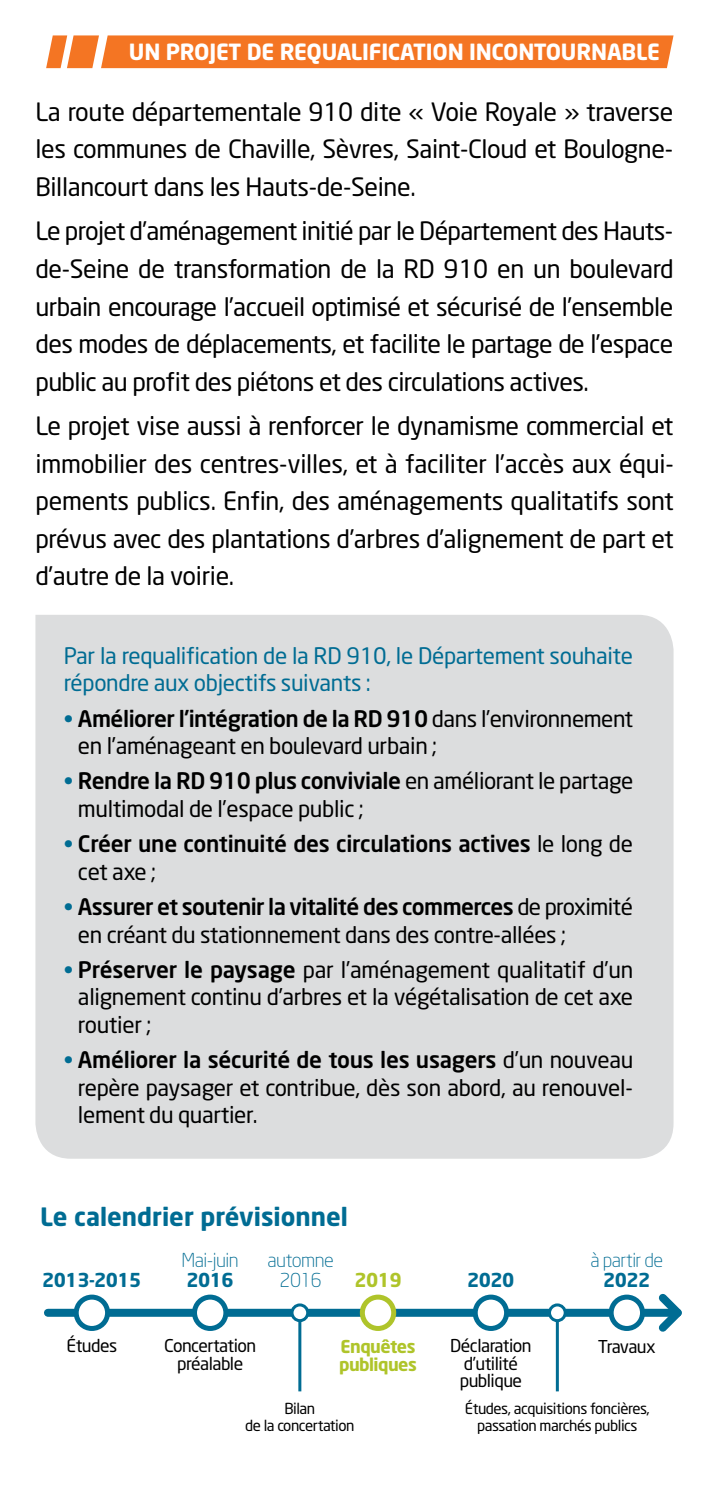
<style>
.page{position:relative;width:709px;height:1489px;background:#fff}
.page>*{position:absolute;margin:0;border:0;box-sizing:border-box;transform-origin:0 0}
.t1{font:25px/37.5px "Neo Sans";letter-spacing:-.015em;color:#000;text-align:justify}
.t2{font:700 25px "Neo Sans";color:#006c93}
.t3{font:22.5px/27.5px "Neo Sans";letter-spacing:-.015em;color:#000}
.t4{font:22.5px/27.5px "Neo Sans";letter-spacing:-.015em;color:#006c93}
.t5{font:500 22.5px/27.5px "Neo Sans";letter-spacing:-.01em;color:#000}
.t6{font:700 22px "Neo Sans";letter-spacing:-.01em;color:#fff}
.t7{font:700 22px "Neo Sans";letter-spacing:-.03em;color:#fff}
.t8{font:300 19px/20px "Neo Sans";letter-spacing:-.03em;color:#006c93;text-align:center}
.t9{font:700 19px "Neo Sans";letter-spacing:-.03em;color:#006c93}
.t10{font:700 19px "Neo Sans";color:#afc42a}
.t11{font:17.5px/17.5px "Neo Sans";letter-spacing:-.03em;color:#000;text-align:center}
.t12{font:700 17.5px/17.5px "Neo Sans";letter-spacing:-.03em;color:#afc42a}
.t13{font:17.5px "Neo Sans";letter-spacing:-.055em;color:#000}
.t14{font:15px/17px "Neo Sans";letter-spacing:-.03em;color:#000;text-align:center}
.s1{color:#006c93}
.s2{font-weight:500}
.s3{font-weight:400;color:#006c93}
.s4{font-weight:400}
</style>
<div class="page">
<div style="left:35px;top:615px;width:638px;height:543px;background:#dcddde"></div>
<div style="left:46px;top:35px;width:627px;height:33px;background:#f47523"></div>
<div style="left:48px;top:1308px;width:629px;height:8px;background:#006c93"></div>
<svg style="left:611px;top:1296px;width:31px;height:32px"></svg>
<div style="left:608px;top:1294px;width:37px;height:36px;border:5px solid #006c93;border-radius:50%"></div>
<div style="left:475px;top:1296px;width:31px;height:32px;background:#fff;border-radius:50%"></div>
<div style="left:473px;top:1294px;width:36px;height:36px;border:5px solid #006c93;border-radius:50%"></div>
<div style="left:362px;top:1296px;width:32px;height:32px;background:#fff;border-radius:50%"></div>
<div style="left:360px;top:1294px;width:36px;height:36px;border:5px solid #afc42a;border-radius:50%"></div>
<svg style="left:76px;top:1296px;width:32px;height:32px"></svg>
<div style="left:74px;top:1294px;width:36px;height:36px;border:5px solid #006c93;border-radius:50%"></div>
<div style="left:194px;top:1296px;width:32px;height:32px;background:#fff;border-radius:50%"></div>
<div style="left:192px;top:1294px;width:36px;height:36px;border:5px solid #006c93;border-radius:50%"></div>
<hr style="left:556px;top:1308px;width:3px;height:83px;background:#006c93">
<div style="left:549px;top:1304px;width:16px;height:16px;background:#fff;border-radius:50%"></div>
<div style="left:548px;top:1303px;width:18px;height:18px;border:3px solid #006c93;border-radius:50%"></div>
<hr style="left:298px;top:1308px;width:3px;height:83px;background:#006c93">
<div style="left:292px;top:1304px;width:16px;height:16px;background:#fff;border-radius:50%"></div>
<div style="left:290px;top:1303px;width:19px;height:18px;border:3px solid #006c93;border-radius:50%"></div>
<svg style="left:651px;top:1293px;width:31px;height:39px"></svg>
<p class="t7" style="left:129px;top:38px;width:232px">Un proj et de requalifi</p>
<p class="t6" style="left:388px;top:38px;width:51px">cation</p>
<p class="t6" style="left:469px;top:38px;width:192px">in contournable</p>
<p class="t1" style="left:35px;top:92px;width:639px">La route départementale 910 dite « Voie Royale » traverse les communes de Chaville, Sèvres, Saint-Cloud et Boulogne-Billancourt dans les Hauts-de-Seine.</p>
<p class="t1" style="left:35px;top:212px;width:640px">Le projet d’aménagement initié par le Département des Hauts&shy;de-Seine de transformation de la RD 910 en un boulevard urbain encourage l’accueil optimisé et sécurisé de l’ensemble des modes de déplacements, et facilite le partage de l’espace public au profit des piétons et des circulations actives.</p>
<p class="t1" style="left:35px;top:407px;width:640px">Le projet vise aussi à renforcer le dynamisme commercial et immobilier des centres-villes, et à faciliter l’accès aux équi&shy;pements publics. Enfin, des aménagements qualitatifs sont prévus avec des plantations d’arbres d’alignement de part et d’autre de la voirie.</p>
<p class="t4" style="left:64px;top:641px;width:571px">Par la requalification de la RD 910, le Département souhaite répondre aux objectifs suivants :</p>
<p class="t3" style="left:78px;top:704px;width:557px;text-indent:-14px"><span class="s1">•</span> <span class="s2">Améliorer l’intégration de la RD 910</span> dans l’environnement en l’aménageant en boulevard urbain ;</p>
<p class="t3" style="left:78px;top:767px;width:557px;text-indent:-14px"><span class="s1">•</span> <span class="s2">Rendre la RD 910 plus conviviale</span> en améliorant le partage multimodal de l’espace public ;</p>
<p class="t5" style="left:78px;top:829px;width:556px;text-indent:-14px"><span class="s3">•</span> Créer une continuité des circulations actives <span class="s4">le long de cet axe ;</span></p>
<p class="t3" style="left:78px;top:892px;width:556px;text-indent:-14px"><span class="s1">•</span> <span class="s2">Assurer et soutenir la vitalité des commerces</span> de proximité en créant du stationnement dans des contre-allées ;</p>
<p class="t3" style="left:78px;top:955px;width:557px;text-align:justify;text-indent:-14px"><span class="s1">•</span> <span class="s2">Préserver le paysage</span> par l’aménagement qualitatif d’un alignement continu d’arbres et la végétalisation de cet axe routier ;</p>
<p class="t3" style="left:78px;top:1045px;width:557px;text-align:justify;text-indent:-14px"><span class="s1">•</span> <span class="s2">Améliorer la sécurité de tous les usagers</span> d’un nouveau repère paysager et contribue, dès son abord, au renouvel&shy;lement du quartier.</p>
<p class="t2" style="left:40px;top:1200px;width:309px">Le calendrier prévisionnel</p>
<p class="t8" style="left:182px;top:1249px;width:59px">Mai-juin</p>
<p class="t9" style="left:186px;top:1267px;width:49px">2016</p>
<p class="t8" style="left:267px;top:1249px;width:68px">automne<br>2016</p>
<p class="t9" style="left:42px;top:1267px;width:101px">2013-2015</p>
<p class="t10" style="left:354px;top:1267px;width:49px">2019</p>
<p class="t9" style="left:467px;top:1267px;width:49px">2020</p>
<p class="t8" style="left:590px;top:1249px;width:74px">à partir de</p>
<p class="t9" style="left:603px;top:1267px;width:49px">2022</p>
<p class="t11" style="left:67px;top:1336px;width:52px">Études</p>
<p class="t12" style="left:339px;top:1337px;width:79px">Enquêtes publiques</p>
<p class="t11" style="left:164px;top:1336px;width:94px">Concertation préalable</p>
<p class="t11" style="left:450px;top:1336px;width:83px">Déclaration d’utilité publique</p>
<p class="t14" style="left:465px;top:1399px;width:186px">Études, acquisitions foncières, passation marchés publics</p>
<p class="t13" style="left:598px;top:1335px;width:59px">Travaux</p>
<p class="t14" style="left:245px;top:1399px;width:111px">Bilan<br>de la concertation</p>
</div>
